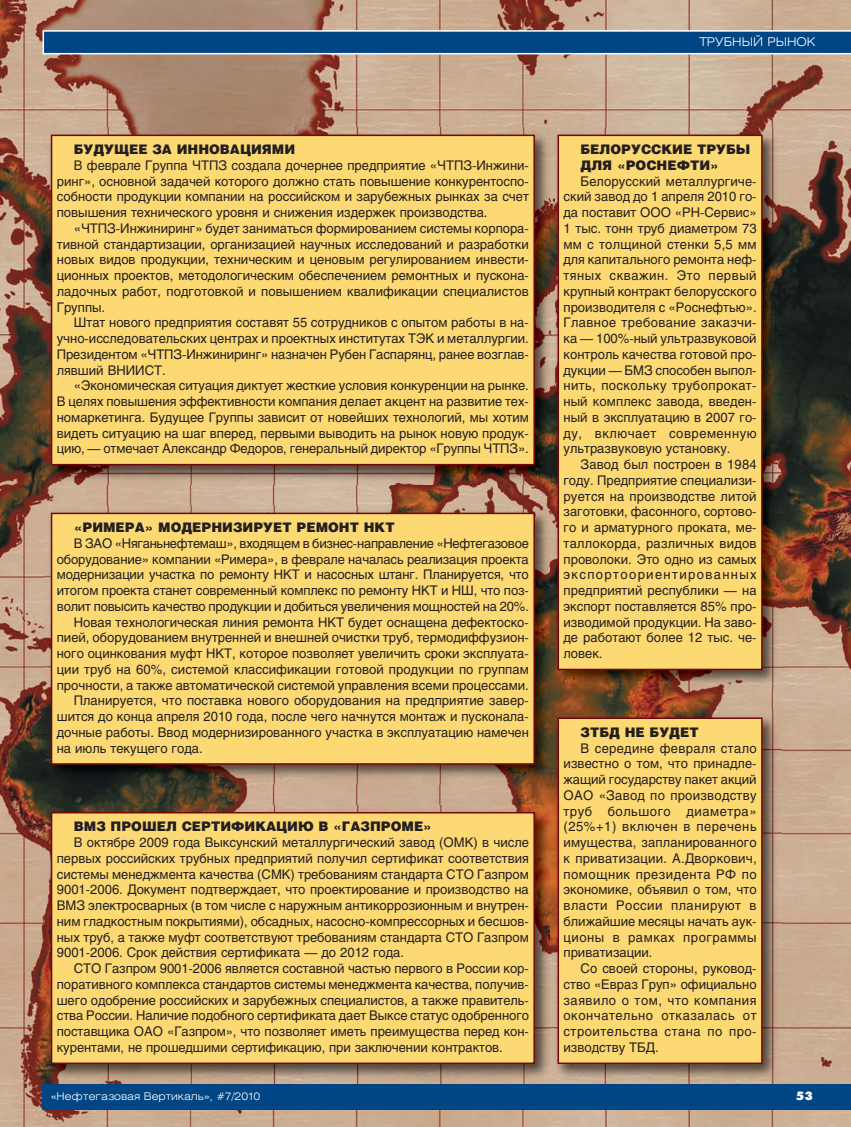
<style>
.page{position:relative;width:851px;height:1127px;background:#fff}
.page>*{position:absolute;margin:0;border:0;box-sizing:border-box;transform-origin:0 0}
.t1{font:13.2px/15.8px "Helios";color:#231f20;text-align:justify}
.t2{font:900 13.2px/15.8px "Helios";color:#231f20}
.t3{font:13.2px "Helios";letter-spacing:-.02em;color:#231f20}
.t4{font:300 12px "Helios Ext";color:#fff}
.t5{font:12px "Futura Futuris XC";color:#fff}
.t6{font:300 10.5px "Helios Ext";color:#fff}
</style>
<div class="page">
<img style="left:0;top:0;width:850px;height:1127px">
<img style="left:44px;top:128px;width:506px;height:357px">
<div style="left:52px;top:136px;width:481px;height:328px;background:#fdd974"></div>
<div style="left:51px;top:135px;width:484px;height:330px;border:2px solid #750709"></div>
<img style="left:44px;top:505px;width:510px;height:279px">
<div style="left:52px;top:514px;width:481px;height:249px;background:#fdd974"></div>
<div style="left:51px;top:513px;width:484px;height:252px;border:2px solid #750709"></div>
<img style="left:550px;top:710px;width:231px;height:374px">
<img style="left:550px;top:710px;width:4px;height:74px">
<div style="left:559px;top:719px;width:202px;height:343px;background:#fdd974"></div>
<div style="left:557px;top:717px;width:205px;height:347px;border:2px solid #750709"></div>
<img style="left:550px;top:127px;width:231px;height:563px">
<img style="left:550px;top:505px;width:4px;height:185px">
<div style="left:559px;top:136px;width:202px;height:533px;background:#fdd974"></div>
<div style="left:557px;top:135px;width:205px;height:535px;border:2px solid #750709"></div>
<img style="left:44px;top:805px;width:510px;height:278px">
<div style="left:52px;top:813px;width:481px;height:249px;background:#fdd974"></div>
<div style="left:51px;top:812px;width:484px;height:252px;border:2px solid #750709"></div>
<div style="left:43px;top:1084px;width:807px;height:26px;background:#004584"></div>
<svg style="left:43px;top:30px;width:807px;height:24px;background:#1c5991"></svg>
<p class="t4" style="left:699px;top:37px;width:118px">ТРУБНЫЙ РЫНОК</p>
<p class="t2" style="left:74px;top:143px;width:223px">БУДУЩЕЕ ЗА ИННОВАЦИЯМИ</p>
<p class="t1" style="left:57px;top:159px;width:473px;text-indent:17px">В феврале Группа ЧТПЗ создала дочернее предприятие «ЧТПЗ-Инжини&shy;ринг», основной задачей которого должно стать повышение конкурентоспо&shy;собности продукции компании на российском и зарубежных рынках за счет повышения технического уровня и снижения издержек производства.</p>
<p class="t1" style="left:57px;top:222px;width:473px;text-indent:17px">«ЧТПЗ-Инжиниринг» будет заниматься формированием системы корпора&shy;тивной стандартизации, организацией научных исследований и разработки новых видов продукции, техническим и ценовым регулированием инвести&shy;ционных проектов, методологическим обеспечением ремонтных и пускона&shy;ладочных работ, подготовкой и повышением квалификации специалистов Группы.</p>
<p class="t1" style="left:57px;top:316px;width:473px;text-indent:17px">Штат нового предприятия составят 55 сотрудников с опытом работы в на&shy;учно-исследовательских центрах и проектных институтах ТЭК и металлургии.<br>Президентом «ЧТПЗ-Инжиниринг» назначен Рубен Гаспарянц, ранее возглав&shy;лявший ВНИИСТ.</p>
<p class="t1" style="left:57px;top:379px;width:473px;text-indent:17px">«Экономическая ситуация диктует жесткие условия конкуренции на рынке.<br>В целях повышения эффективности компания делает акцент на развитие тех&shy;номаркетинга. Будущее Группы зависит от новейших технологий, мы хотим видеть ситуацию на шаг вперед, первыми выводить на рынок новую продук&shy;цию, — отмечает Александр Федоров, генеральный директор «Группы ЧТПЗ».</p>
<p class="t2" style="left:580px;top:143px;width:171px">БЕЛОРУССКИЕ ТРУБЫ<br>ДЛЯ «РОСНЕФТИ»</p>
<p class="t1" style="left:563px;top:174px;width:194px;text-indent:17px">Белорусский металлургиче&shy;ский завод до 1 апреля 2010 го&shy;да поставит ООО «РН-Сервис» 1 тыс. тонн труб диаметром 73 мм с толщиной стенки 5,5 мм для капитального ремонта неф&shy;тяных скважин. Это первый крупный контракт белорусского производителя с «Роснефтью».<br>Главное требование заказчи&shy;ка — 100%-ный ультразвуковой контроль качества готовой про&shy;дукции — БМЗ способен выпол&shy;нить, поскольку трубопрокат&shy;ный комплекс завода, введен&shy;ный в эксплуатацию в 2007 го&shy;ду, включает современную ультразвуковую установку.</p>
<p class="t1" style="left:563px;top:458px;width:194px;text-indent:17px">Завод был построен в 1984 году. Предприятие специализи&shy;руется на производстве литой заготовки, фасонного, сортово&shy;го и арматурного проката, ме&shy;таллокорда, различных видов проволоки. Это одно из самых экспортоориентированных предприятий республики — на экспорт поставляется 85% про&shy;изводимой продукции. На заво&shy;де работают более 12 тыс. че&shy;ловек.</p>
<p class="t2" style="left:74px;top:521px;width:322px">«РИМЕРА» МОДЕРНИЗИРУЕТ РЕМОНТ НКТ</p>
<p class="t3" style="left:74px;top:538px;width:456px">В ЗАО «Няганьнефтемаш», входящем в бизнес-направление «Нефтегазовое</p>
<p class="t1" style="left:57px;top:552px;width:473px">оборудование» компании «Римера», в феврале началась реализация проекта</p>
<p class="t1" style="left:57px;top:568px;width:473px">модернизации участка по ремонту НКТ и насосных штанг. Планируется, что</p>
<p class="t1" style="left:57px;top:584px;width:473px">итогом проекта станет современный комплекс по ремонту НКТ и НШ, что поз-</p>
<p class="t1" style="left:57px;top:600px;width:473px">волит повысить качество продукции и добиться увеличения мощностей на 20%.</p>
<p class="t1" style="left:74px;top:615px;width:456px">Новая технологическая линия ремонта НКТ будет оснащена дефектоско-</p>
<p class="t1" style="left:57px;top:631px;width:473px">пией, оборудованием внутренней и внешней очистки труб, термодиффузион-</p>
<p class="t1" style="left:57px;top:647px;width:473px">ного оцинкования муфт НКТ, которое позволяет увеличить сроки эксплуата-</p>
<p class="t1" style="left:57px;top:663px;width:473px">ции труб на 60%, системой классификации готовой продукции по группам</p>
<p class="t1" style="left:57px;top:678px;width:473px">прочности, а также автоматической системой управления всеми процессами.</p>
<p class="t1" style="left:74px;top:694px;width:456px">Планируется, что поставка нового оборудования на предприятие завер-</p>
<p class="t1" style="left:57px;top:710px;width:473px">шится до конца апреля 2010 года, после чего начнутся монтаж и пусконала-</p>
<p class="t1" style="left:57px;top:726px;width:473px">дочные работы. Ввод модернизированного участка в эксплуатацию намечен</p>
<p class="t1" style="left:57px;top:741px;width:147px">на июль текущего года.</p>
<p class="t2" style="left:580px;top:725px;width:120px">ЗТБД НЕ БУДЕТ</p>
<p class="t1" style="left:563px;top:741px;width:195px;text-indent:17px">В середине февраля стало известно о том, что принадле&shy;жащий государству пакет акций ОАО «Завод по производству труб большого диаметра» (25%+1) включен в перечень имущества, запланированного к приватизации. А.Дворкович, помощник президента РФ по экономике, объявил о том, что власти России планируют в ближайшие месяцы начать аук&shy;ционы в рамках программы приватизации.</p>
<p class="t1" style="left:563px;top:962px;width:195px;text-indent:17px">Со своей стороны, руковод&shy;ство «Евраз Груп» официально заявило о том, что компания окончательно отказалась от строительства стана по про&shy;изводству ТБД.</p>
<p class="t2" style="left:74px;top:820px;width:359px">ВМЗ ПРОШЕЛ СЕРТИФИКАЦИЮ В «ГАЗПРОМЕ»</p>
<p class="t1" style="left:57px;top:836px;width:473px;text-indent:17px">В октябре 2009 года Выксунский металлургический завод (ОМК) в числе первых российских трубных предприятий получил сертификат соответствия системы менеджмента качества (СМК) требованиям стандарта СТО Газпром 9001-2006. Документ подтверждает, что проектирование и производство на ВМЗ электросварных (в том числе с наружным антикоррозионным и внутрен&shy;ним гладкостным покрытиями), обсадных, насосно-компрессорных и бесшов&shy;ных труб, а также муфт соответствуют требованиям стандарта СТО Газпром 9001-2006. Срок действия сертификата — до 2012 года.</p>
<p class="t1" style="left:57px;top:962px;width:473px;text-indent:17px">СТО Газпром 9001-2006 является составной частью первого в России кор&shy;поративного комплекса стандартов системы менеджмента качества, получив&shy;шего одобрение российских и зарубежных специалистов, а также правитель&shy;ства России. Наличие подобного сертификата дает Выксе статус одобренного поставщика ОАО «Газпром», что позволяет иметь преимущества перед кон&shy;курентами, не прошедшими сертификацию, при заключении контрактов.</p>
<p class="t6" style="left:51px;top:1092px;width:211px">«Нефтегазовая Вертикаль», #7/2010</p>
<p class="t5" style="left:796px;top:1091px;width:18px">53</p>
</div>
